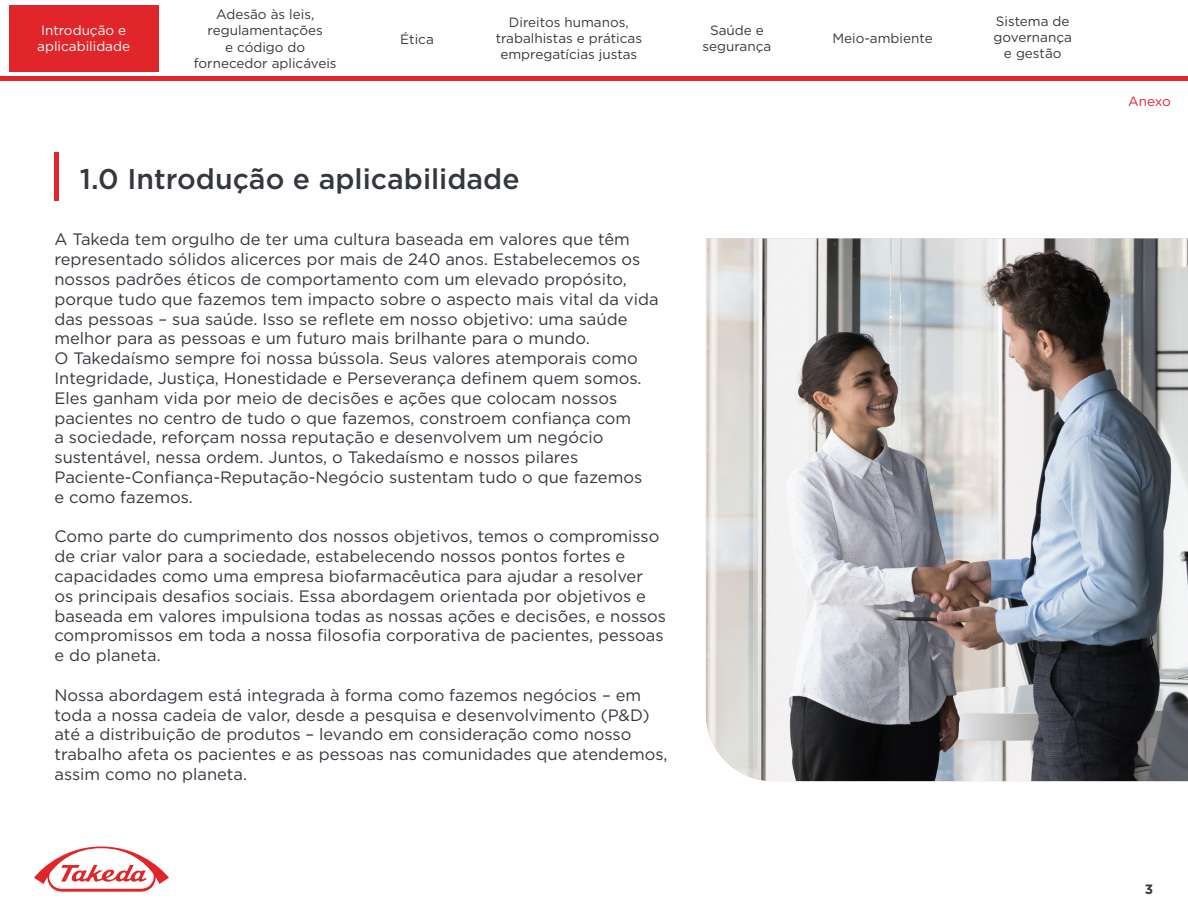
<style>
.page{position:relative;width:1188px;height:918px;background:#fff}
.page>*{position:absolute;margin:0;border:0;box-sizing:border-box;transform-origin:0 0}
.t1{font:500 28.5px "Gotham";color:#34373f}
.t2{font:16.5px/19.8px "Gotham";color:#34373f}
.t3{font:13.5px/16.2px "Gotham";color:#34373f;text-align:center}
.t4{font:13.5px/16.2px "Gotham";color:#fff}
.t5{font:13.5px "Gotham";letter-spacing:-.015em;color:#e02629}
.t6{font:700 13.5px "Gotham";color:#34373f}
</style>
<div class="page">
<svg style="left:34px;top:846px;width:135px;height:46px"></svg>
<hr style="left:0;top:77px;width:1188px;height:4px;background:#e0262a">
<div style="left:9px;top:5px;width:149px;height:67px;background:#e0262a"></div>
<div style="left:54px;top:152px;width:5px;height:49px;background:#e0262a"></div>
<img style="left:706px;top:238px;width:482px;height:543px">
<p class="t4" style="left:37px;top:21px;width:94px">Introdução e aplicabilidade</p>
<p class="t3" style="left:194px;top:6px;width:144px">Adesão às leis, regulamentações<br>e código do fornecedor aplicáveis</p>
<p class="t3" style="left:400px;top:31px;width:35px">Ética</p>
<p class="t3" style="left:496px;top:13px;width:148px">Direitos humanos, trabalhistas e práticas empregatícias justas</p>
<p class="t3" style="left:703px;top:22px;width:70px">Saúde e segurança</p>
<p class="t3" style="left:832px;top:30px;width:102px">Meio-ambiente</p>
<h1 class="t1" style="left:80px;top:160px;width:441px">1.0 Introdução e aplicabilidade</h1>
<p class="t2" style="left:54px;top:229px;width:606px">A Takeda tem orgulho de ter uma cultura baseada em valores que têm representado sólidos alicerces por mais de 240 anos. Estabelecemos os nossos padrões éticos de comportamento com um elevado propósito, porque tudo que fazemos tem impacto sobre o aspecto mais vital da vida das pessoas – sua saúde. Isso se reflete em nosso objetivo: uma saúde melhor para as pessoas e um futuro mais brilhante para o mundo.<br>O Takedaísmo sempre foi nossa bússola. Seus valores atemporais como Integridade, Justiça, Honestidade e Perseverança definem quem somos.<br>Eles ganham vida por meio de decisões e ações que colocam nossos pacientes no centro de tudo o que fazemos, constroem confiança com<br>a sociedade, reforçam nossa reputação e desenvolvem um negócio sustentável, nessa ordem. Juntos, o Takedaísmo e nossos pilares Paciente-Confiança-Reputação-Negócio sustentam tudo o que fazemos<br>e como fazemos.</p>
<p class="t2" style="left:54px;top:526px;width:613px">Como parte do cumprimento dos nossos objetivos, temos o compromisso de criar valor para a sociedade, estabelecendo nossos pontos fortes e capacidades como uma empresa biofarmacêutica para ajudar a resolver<br>os principais desafios sociais. Essa abordagem orientada por objetivos e baseada em valores impulsiona todas as nossas ações e decisões, e nossos compromissos em toda a nossa filosofia corporativa de pacientes, pessoas e do planeta.</p>
<p class="t2" style="left:54px;top:685px;width:615px">Nossa abordagem está integrada à forma como fazemos negócios – em toda a nossa cadeia de valor, desde a pesquisa e desenvolvimento (P&amp;D) até a distribuição de produtos – levando em consideração como nosso trabalho afeta os pacientes e as pessoas nas comunidades que atendemos, assim como no planeta.</p>
<p class="t3" style="left:994px;top:13px;width:80px">Sistema de governança e gestão</p>
<p class="t5" style="left:1128px;top:92px;width:44px">Anexo</p>
<p class="t6" style="left:1145px;top:880px;width:10px">3</p>
</div>
